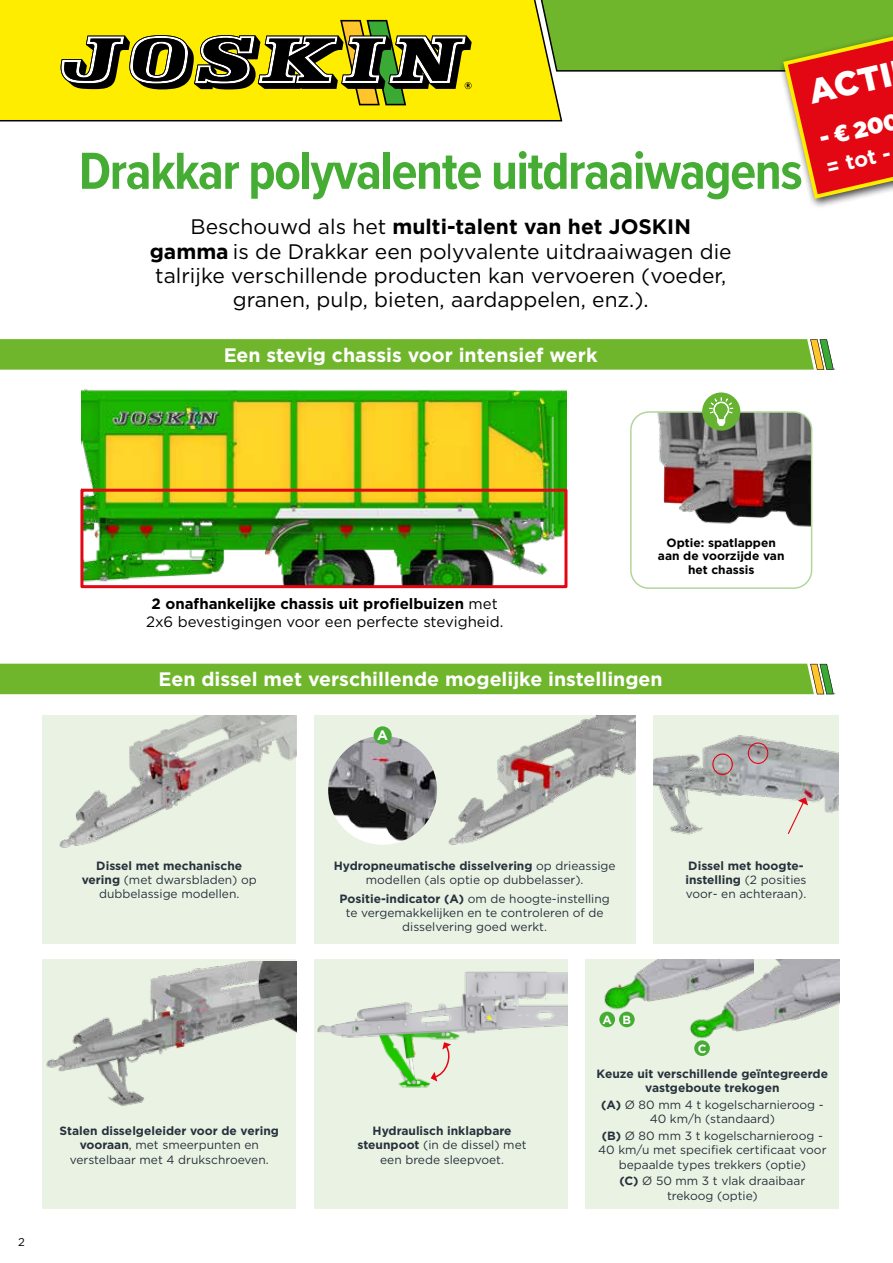
<style>
.page{position:relative;width:893px;height:1263px;background:#fff}
.page>*{position:absolute;margin:0;border:0;box-sizing:border-box;transform-origin:0 0}
.t1{font:700 54px "Proxima Nova Cond";letter-spacing:-.025em;color:#45ac34}
.t2{font:900 34.2px "Gotham";color:#fff}
.t3{font:22.5px "Gotham Ultra";color:#fff}
.t4{font:21px/24.5px "Gotham";color:#000;text-align:center}
.t5{font:700 21px "Gotham";color:#fff}
.t6{font:700 19.5px "Gotham";color:#fff}
.t7{font:15px/18px "Gotham";color:#000;text-align:center}
.t8{font:700 13.8px "Gotham";color:#fff}
.t9{font:12px/14.4px "Gotham";color:#27313c;text-align:center}
.t10{font:700 12px/14.4px "Gotham";color:#27313c;text-align:center}
.t11{font:700 12px/13.5px "Gotham";color:#000;text-align:center}
.t12{font:700 11.85px "Gotham";color:#fff}
.t13{font:11.25px "Gotham";color:#000}
.s1{font-family:"Arial";font-weight:900}
.s2{font-weight:700}
</style>
<div class="page">
<div style="left:43px;top:959px;width:253px;height:250px;background:#eaf3e3"></div>
<div style="left:314px;top:959px;width:253px;height:250px;background:#eaf3e3"></div>
<div style="left:586px;top:959px;width:253px;height:250px;background:#eaf3e3"></div>
<div style="left:43px;top:716px;width:253px;height:228px;background:#eaf3e3"></div>
<div style="left:314px;top:716px;width:321px;height:228px;background:#eaf3e3"></div>
<div style="left:653px;top:716px;width:186px;height:228px;background:#eaf3e3"></div>
<img style="left:82px;top:388px;width:484px;height:196px">
<div style="left:80px;top:489px;width:487px;height:99px;border:3px solid #e30613"></div>
<div style="left:0;top:0;width:534px;height:122px;background:#ffed00"></div>
<svg style="left:61px;top:20px;width:411px;height:85px;background:#97901d"></svg>
<img style="left:633px;top:414px;width:179px;height:113px">
<div style="left:630px;top:411px;width:182px;height:178px;border:2px solid #b3d59b;border-radius:18px"></div>
<svg style="left:0;top:339px;width:835px;height:31px;background:#73b731"></svg>
<div style="left:0;top:664px;width:835px;height:30px;background:#70b62c"></div>
<img style="left:603px;top:959px;width:77px;height:58px">
<img style="left:680px;top:959px;width:159px;height:80px">
<div style="left:702px;top:392px;width:38px;height:39px;background:#65b331;border-radius:50%"></div>
<svg style="left:709px;top:397px;width:24px;height:43px"></svg>
<div style="left:599px;top:1012px;width:16px;height:15px;background:#45ac34;border-radius:50%"></div>
<div style="left:694px;top:1040px;width:16px;height:16px;background:#45ac34;border-radius:50%"></div>
<div style="left:619px;top:1012px;width:16px;height:15px;background:#45ac34;border-radius:50%"></div>
<img style="left:42px;top:962px;width:254px;height:147px">
<img style="left:653px;top:735px;width:186px;height:100px">
<img style="left:59px;top:716px;width:237px;height:132px">
<img style="left:328px;top:736px;width:109px;height:109px;border-radius:54px">
<svg style="left:787px;top:797px;width:21px;height:38px"></svg>
<div style="left:712px;top:753px;width:21px;height:22px;border:1px solid #e30613;border-radius:50%"></div>
<div style="left:748px;top:742px;width:20px;height:22px;border:1px solid #e30613;border-radius:50%"></div>
<img style="left:411px;top:716px;width:224px;height:129px">
<div style="left:374px;top:726px;width:18px;height:18px;background:#45ac34;border-radius:50%"></div>
<img style="left:317px;top:971px;width:250px;height:117px">
<svg style="left:431px;top:1042px;width:22px;height:39px"></svg>
<div style="left:778px;top:21px;width:115px;height:189px;background:#000;opacity:.75"></div>
<svg style="left:534px;top:0;width:359px;height:201px"></svg>
<h2 class="t2" style="left:805px;top:73px;width:86px;rotate:-13deg">ACTI</h2>
<h3 class="t3" style="left:817px;top:126px;width:83px;rotate:-13deg">- <span class="s1">€</span> 200</h3>
<h3 class="t5" style="left:824px;top:156px;width:67px;rotate:-13deg">= tot -</h3>
<h1 class="t1" style="left:79px;top:131px;width:725px">Drakkar polyvalente uitdraaiwagens</h1>
<h3 class="t4" style="left:150px;top:214px;width:583px">Beschouwd als het <span class="s2">multi-talent van het JOSKIN gamma</span> is de Drakkar een polyvalente uitdraaiwagen die talrijke verschillende producten kan vervoeren (voeder, granen, pulp, bieten, aardappelen, enz.).</h3>
<h3 class="t6" style="left:224px;top:343px;width:375px">Een stevig chassis voor intensief werk</h3>
<p class="t7" style="left:146px;top:594px;width:359px"><span class="s2">2 onafhankelijke chassis uit profielbuizen</span> met<br>2x6 bevestigingen voor een perfecte stevigheid.</p>
<p class="t11" style="left:658px;top:535px;width:128px">Optie: spatlappen aan de voorzijde van het chassis</p>
<h3 class="t6" style="left:159px;top:668px;width:505px">Een dissel met verschillende mogelijke instellingen</h3>
<p class="t8" style="left:377px;top:727px;width:12px">A</p>
<p class="t9" style="left:82px;top:858px;width:177px"><span class="s2">Dissel met mechanische vering</span> (met dwarsbladen) op dubbelassige modellen.</p>
<p class="t13" style="left:18px;top:1235px;width:8px">2</p>
<p class="t9" style="left:60px;top:1123px;width:221px"><span class="s2">Stalen disselgeleider voor de vering vooraan</span>, met smeerpunten en verstelbaar met 4 drukschroeven.</p>
<p class="t9" style="left:334px;top:858px;width:283px"><span class="s2">Hydropneumatische disselvering</span> op drieassige modellen (als optie op dubbelasser).</p>
<p class="t9" style="left:340px;top:891px;width:272px"><span class="s2">Positie-indicator (A)</span> om de hoogte-instelling te vergemakkelijken en te controleren of de disselvering goed werkt.</p>
<p class="t12" style="left:602px;top:1013px;width:11px">A</p>
<p class="t12" style="left:623px;top:1013px;width:10px">B</p>
<p class="t9" style="left:685px;top:858px;width:123px;text-align:left"><span class="s2">Dissel met hoogte&shy;instelling</span> (2 posities voor- en achteraan).</p>
<p class="t12" style="left:698px;top:1041px;width:10px">C</p>
<p class="t9" style="left:358px;top:1123px;width:171px"><span class="s2">Hydraulisch inklapbare steunpoot</span> (in de dissel) met een brede sleepvoet.</p>
<p class="t10" style="left:597px;top:1066px;width:233px">Keuze uit verschillende geïntegreerde vastgeboute trekogen</p>
<p class="t9" style="left:601px;top:1097px;width:224px"><span class="s2">(A)</span> Ø 80 mm 4 t kogelscharnieroog -<br>40 km/h (standaard)</p>
<p class="t9" style="left:598px;top:1128px;width:230px"><span class="s2">(B)</span> Ø 80 mm 3 t kogelscharnieroog -<br>40 km/u met specifiek certificaat voor bepaalde types trekkers (optie)</p>
<p class="t9" style="left:619px;top:1173px;width:187px"><span class="s2">(C)</span> Ø 50 mm 3 t vlak draaibaar trekoog (optie)</p>
</div>
